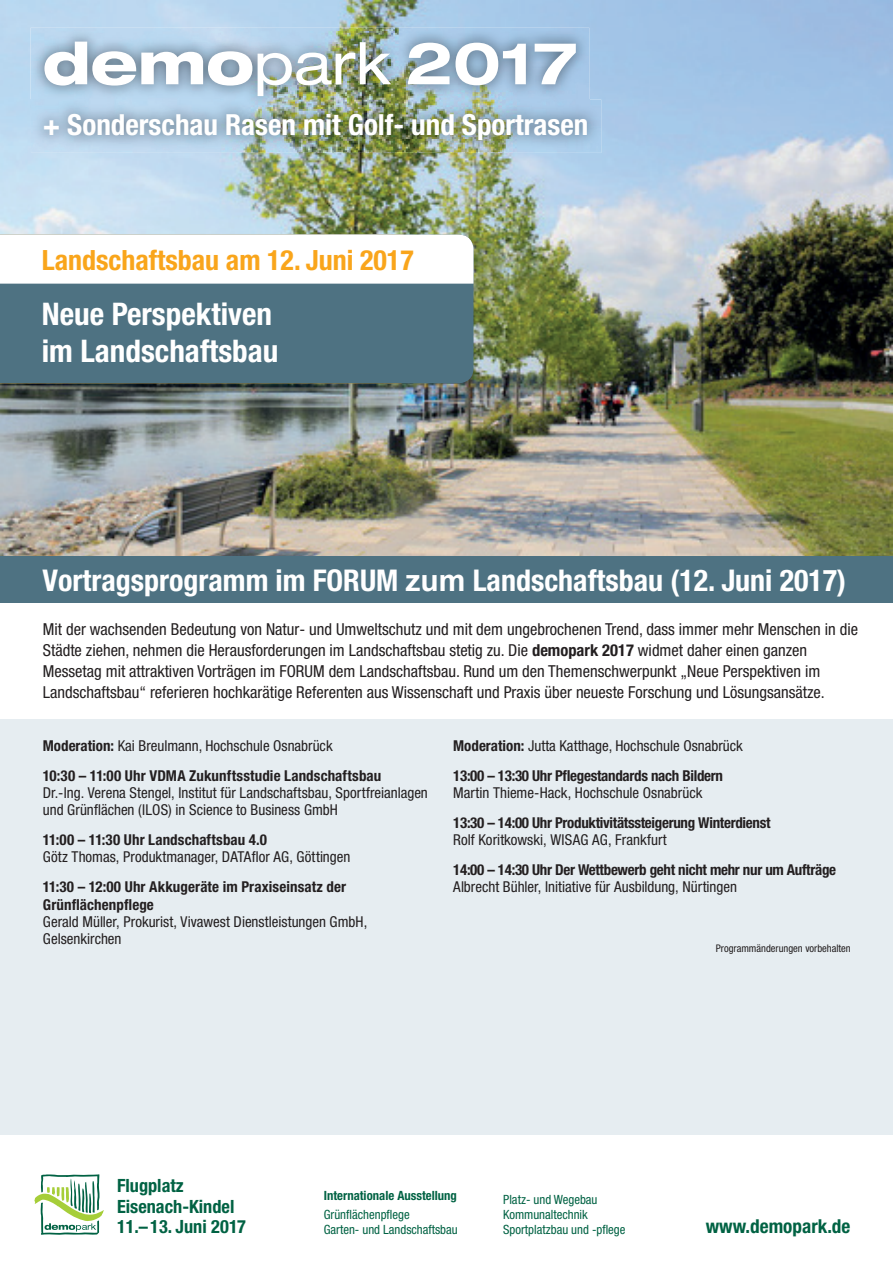
<style>
.page{position:relative;width:893px;height:1263px;background:#fff}
.page>*{position:absolute;margin:0;border:0;box-sizing:border-box;transform-origin:0 0}
.t1{font:800 expanded 58.5px "Helvetica Neue LT Std";color:#fff}
.t2{font:700 condensed 31.2px/37.5px "Helvetica Neue LT Std";color:#fff}
.t3{font:700 condensed 30px "Helvetica Neue LT Std";color:#fff}
.t4{font:700 condensed 29.1px "Helvetica Neue LT Std";color:#fff}
.t5{font:700 condensed 27.9px "Helvetica Neue LT Std";color:#f9a51b}
.t6{font:700 condensed 19.2px "Helvetica Neue LT Std";color:#006243}
.t7{font:700 condensed 18.3px/20.9px "Helvetica Neue LT Std";color:#006243}
.t8{font:condensed 16.5px/21px "Helvetica Neue LT Std";color:#231f20}
.t9{font:condensed 15px/17.2px "Helvetica Neue LT Std";color:#231f20}
.t10{font:700 condensed 15px/30px "Helvetica Neue LT Std";letter-spacing:-.02em;color:#231f20}
.t11{font:700 condensed 15px/30px "Helvetica Neue LT Std";letter-spacing:.005em;color:#231f20}
.t12{font:condensed 12.75px/14.9px "Helvetica Neue LT Std";color:#006243}
.t13{font:700 condensed 12.75px "Helvetica Neue LT Std";color:#006243}
.t14{font:condensed 10.5px "Helvetica Neue LT Std";color:#231f20}
.s1{font-weight:400}
.s2{font-weight:700}
.s3{font-family:"Arial";font-stretch:normal}
</style>
<div class="page">
<img style="left:0;top:0;width:893px;height:556px">
<svg style="left:34px;top:1174px;width:70px;height:61px"></svg>
<div style="left:0;top:719px;width:893px;height:415px;background:#e6edf1"></div>
<img style="left:31px;top:28px;width:558px;height:72px">
<img style="left:31px;top:100px;width:570px;height:53px">
<img style="left:31px;top:100px;width:558px;height:9px">
<div style="left:0;top:556px;width:893px;height:47px;background:#4e7282"></div>
<div style="left:0;top:284px;width:473px;height:99px;background:#4e7282"></div>
<svg style="left:0;top:235px;width:473px;height:49px"></svg>
<h1 class="t1" style="left:43px;top:26px;width:536px">demo<span class="s1">park</span> <span class="s2">2017</span></h1>
<h3 class="t4" style="left:43px;top:107px;width:547px">+ Sonderschau Rasen mit Golf- und Sportrasen</h3>
<h3 class="t5" style="left:42px;top:243px;width:373px">Landschaftsbau am 12. Juni 2017</h3>
<h2 class="t2" style="left:42px;top:294px;width:238px">Neue Perspektiven im Landschaftsbau</h2>
<h3 class="t3" style="left:43px;top:562px;width:805px">Vortragsprogramm im FORUM <span class="s3">zum</span> Landschaftsbau (12. Juni 2017)</h3>
<p class="t8" style="left:43px;top:618px;width:817px">Mit der wachsenden Bedeutung von Natur- und Umweltschutz und mit dem ungebrochenen Trend, dass immer mehr Menschen in die Städte ziehen, nehmen die Herausforderungen im Landschaftsbau stetig zu. Die <span class="s2">demopark 2017</span> widmet daher einen ganzen Messetag mit attraktiven Vorträgen im FORUM dem Landschaftsbau. Rund um den Themenschwerpunkt „Neue Perspektiven im Landschaftsbau“ referieren hochkarätige Referenten aus Wissenschaft und Praxis über neueste Forschung und Lösungsansätze.</p>
<p class="t11" style="left:43px;top:730px;width:340px">Moderation: <span class="s1">Kai Breulmann, Hochschule Osnabrück<br></span>10:30 – 11:00 Uhr VDMA Zukunftsstudie Landschaftsbau</p>
<p class="t9" style="left:43px;top:784px;width:387px">Dr.-Ing. Verena Stengel, Institut für Landschaftsbau, Sportfreianlagen und Grünflächen (ILOS) in Science to Business GmbH</p>
<p class="t11" style="left:43px;top:825px;width:226px">11:00 – 11:30 Uhr Landschaftsbau 4.0</p>
<p class="t9" style="left:43px;top:848px;width:309px">Götz Thomas, Produktmanager, DATAflor AG, Göttingen</p>
<p class="t11" style="left:43px;top:878px;width:305px;line-height:17.2px">11:30 – 12:00 Uhr Akkugeräte im Praxiseinsatz der<br>Grünflächenpflege</p>
<p class="t9" style="left:43px;top:913px;width:326px">Gerald Müller, Prokurist, Vivawest Dienstleistungen GmbH,<br>Gelsenkirchen</p>
<p class="t10" style="left:453px;top:730px;width:291px">Moderation: <span class="s1">Jutta Katthage, Hochschule Osnabrück<br></span>13:00 – 13:30 Uhr Pflegestandards nach Bildern</p>
<p class="t9" style="left:453px;top:784px;width:251px">Martin Thieme-Hack, Hochschule Osnabrück</p>
<p class="t10" style="left:453px;top:807px;width:319px">13:30 – 14:00 Uhr Produktivitätssteigerung Winterdienst</p>
<p class="t9" style="left:453px;top:831px;width:215px">Rolf Koritkowski, WISAG AG, Frankfurt</p>
<p class="t10" style="left:453px;top:855px;width:384px">14:00 – 14:30 Uhr Der Wettbewerb geht nicht mehr nur um Aufträge</p>
<p class="t9" style="left:453px;top:878px;width:285px">Albrecht Bühler, Initiative für Ausbildung, Nürtingen</p>
<p class="t14" style="left:716px;top:943px;width:136px">Programmänderungen vorbehalten</p>
<p class="t7" style="left:117px;top:1174px;width:130px">Flugplatz<br>Eisenach-Kindel<br>11.– 13. Juni 2017</p>
<p class="t13" style="left:324px;top:1188px;width:135px">Internationale Ausstellung</p>
<p class="t12" style="left:324px;top:1207px;width:135px">Grünflächenpflege<br>Garten- und Landschaftsbau</p>
<p class="t12" style="left:503px;top:1192px;width:124px">Platz- und Wegebau<br>Kommunaltechnik<br>Sportplatzbau und -pflege</p>
<p class="t6" style="left:706px;top:1214px;width:146px">www.demopark.de</p>
</div>
